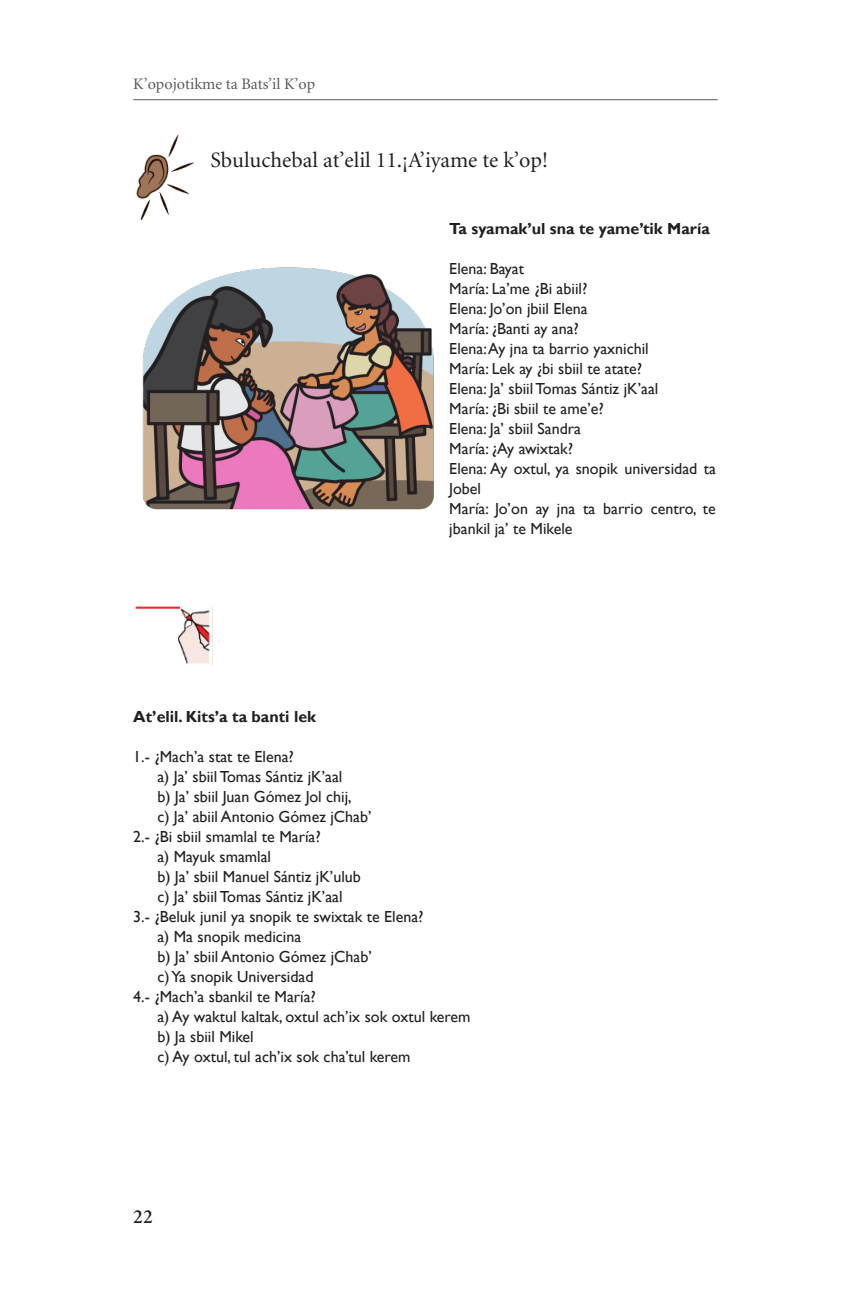
<style>
.page{position:relative;width:851px;height:1304px;background:#fff}
.page>*{position:absolute;margin:0;border:0;box-sizing:border-box;transform-origin:0 0}
.body_sin{font:22px "Minion";color:#231f20}
.t1{font:600 20px "Minion";color:#231f20}
.tablas_y_graficas{font:16px/20px "Gill Sans";color:#231f20}
.tablas_y_graficas-2{font:700 16px "Gill Sans";color:#231f20}
.t2{font:16px "Minion";color:#57585a}
</style>
<div class="page">
<hr style="left:133px;top:99px;width:584px;height:1px;background:#57585a">
<img style="left:142px;top:267px;width:292px;height:243px">
<img style="left:135px;top:607px;width:78px;height:58px">
<img style="left:136px;top:134px;width:59px;height:85px">
<p class="t2" style="left:133px;top:76px;width:183px">K’opojotikme ta Bats’il K’op</p>
<p class="body_sin" style="left:210px;top:149px;width:339px">Sbuluchebal at’elil 11.¡A’iyame te k’op!</p>
<p class="tablas_y_graficas-2" style="left:449px;top:219px;width:262px">Ta syamak’ul sna te yame’tik María</p>
<p class="tablas_y_graficas" style="left:449px;top:259px;width:76px">Elena: Bayat</p>
<p class="tablas_y_graficas" style="left:449px;top:279px;width:139px">María: La’me ¿Bi abiil?</p>
<p class="tablas_y_graficas" style="left:449px;top:299px;width:140px">Elena: Jo’on jbiil Elena</p>
<p class="tablas_y_graficas" style="left:449px;top:319px;width:131px">María: ¿Banti ay ana?</p>
<p class="tablas_y_graficas" style="left:449px;top:339px;width:201px">Elena: Ay jna ta barrio yaxnichil</p>
<p class="tablas_y_graficas" style="left:449px;top:359px;width:194px">María: Lek ay ¿bi sbiil te atate?</p>
<p class="tablas_y_graficas" style="left:449px;top:379px;width:210px">Elena: Ja’ sbiil Tomas Sántiz jK’aal</p>
<p class="tablas_y_graficas" style="left:449px;top:399px;width:156px">María: ¿Bi sbiil te ame’e?</p>
<p class="tablas_y_graficas" style="left:449px;top:419px;width:133px">Elena: Ja’ sbiil Sandra</p>
<p class="tablas_y_graficas" style="left:449px;top:439px;width:125px">María: ¿Ay awixtak?</p>
<p class="tablas_y_graficas" style="left:449px;top:459px;width:268px">Elena: Ay oxtul, ya snopik universidad ta<br>Jobel</p>
<p class="tablas_y_graficas" style="left:449px;top:499px;width:268px">María: Jo’on ay jna ta barrio centro, te jbankil ja’ te Mikele</p>
<p class="tablas_y_graficas-2" style="left:133px;top:707px;width:184px">At’elil. Kits’a ta banti lek</p>
<p class="tablas_y_graficas" style="left:133px;top:747px;width:162px">1.- ¿Mach’a stat te Elena?</p>
<p class="tablas_y_graficas" style="left:157px;top:767px;width:187px">a) Ja’ sbiil Tomas Sántiz jK’aal</p>
<p class="tablas_y_graficas" style="left:157px;top:787px;width:196px">b) Ja’ sbiil Juan Gómez Jol chij,</p>
<p class="tablas_y_graficas" style="left:157px;top:807px;width:216px">c) Ja’ abiil Antonio Gómez jChab’</p>
<p class="tablas_y_graficas" style="left:133px;top:827px;width:189px">2.- ¿Bi sbiil smamlal te María?</p>
<p class="tablas_y_graficas" style="left:157px;top:847px;width:115px">a) Mayuk smamlal</p>
<p class="tablas_y_graficas" style="left:157px;top:867px;width:205px">b) Ja’ sbiil Manuel Sántiz jK’ulub</p>
<p class="tablas_y_graficas" style="left:157px;top:887px;width:187px">c) Ja’ sbiil Tomas Sántiz jK’aal</p>
<p class="tablas_y_graficas" style="left:133px;top:907px;width:292px">3.- ¿Beluk junil ya snopik te swixtak te Elena?</p>
<p class="tablas_y_graficas" style="left:157px;top:927px;width:145px">a) Ma snopik medicina</p>
<p class="tablas_y_graficas" style="left:157px;top:947px;width:216px">b) Ja’ sbiil Antonio Gómez jChab’</p>
<p class="tablas_y_graficas" style="left:157px;top:967px;width:158px">c) Ya snopik Universidad</p>
<p class="tablas_y_graficas" style="left:133px;top:987px;width:184px">4.- ¿Mach’a sbankil te María?</p>
<p class="tablas_y_graficas" style="left:157px;top:1007px;width:315px">a) Ay waktul kaltak, oxtul ach’ix sok oxtul kerem</p>
<p class="tablas_y_graficas" style="left:157px;top:1027px;width:98px">b) Ja sbiil Mikel</p>
<p class="tablas_y_graficas" style="left:157px;top:1047px;width:255px">c) Ay oxtul, tul ach’ix sok cha’tul kerem</p>
<p class="t1" style="left:133px;top:1206px;width:21px">22</p>
</div>
